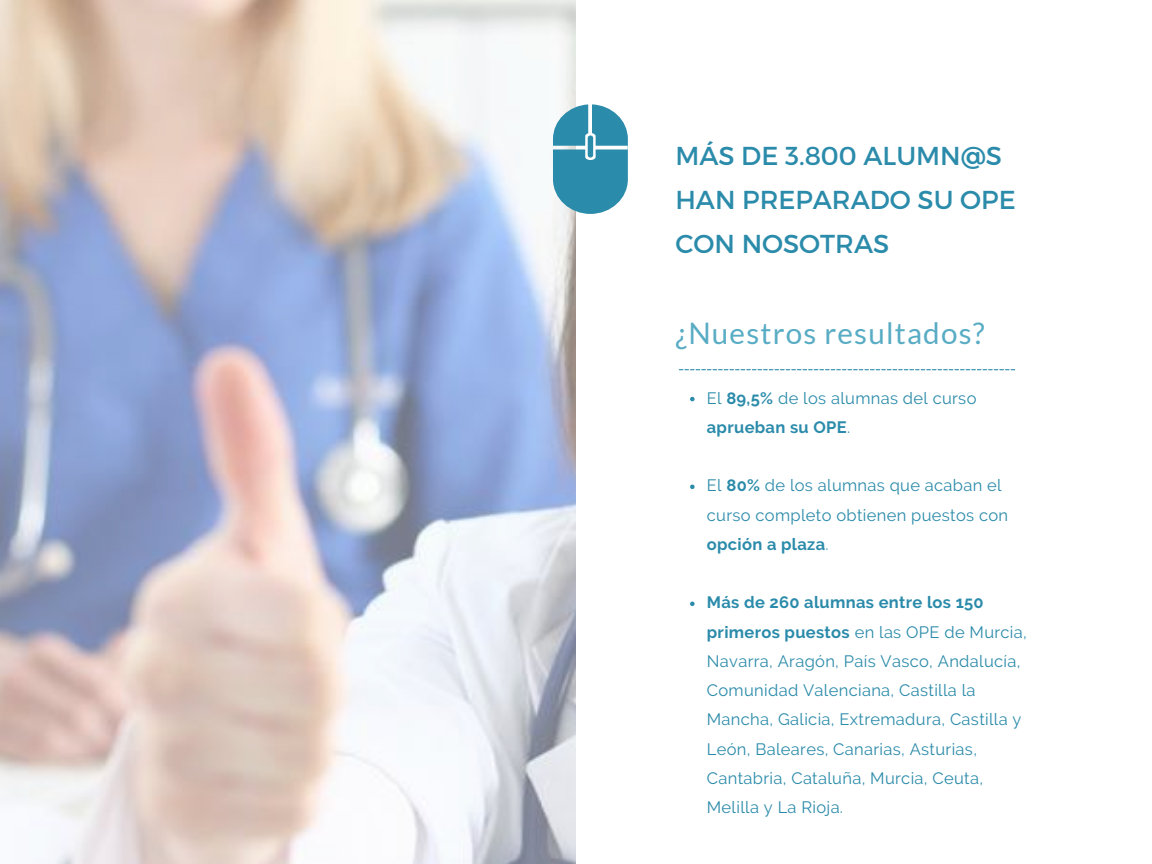
<style>
.page{position:relative;width:1152px;height:864px;background:#fff}
.page>*{position:absolute;margin:0;border:0;box-sizing:border-box;transform-origin:0 0}
.t1{font:29.7px "Lato";letter-spacing:.04em;color:#58acc4}
.t2{font:25.95px/44px "Montserrat";color:#2b8baa}
.t3{font:16.5px/29.2px "Raleway";letter-spacing:.02em;color:#2b8baa}
.s1{font-weight:700}
</style>
<div class="page">
<img style="left:0;top:0;width:576px;height:864px">
<svg style="left:690px;top:397px;width:5px;height:4px"></svg>
<svg style="left:690px;top:485px;width:5px;height:4px"></svg>
<svg style="left:690px;top:602px;width:5px;height:4px"></svg>
<svg style="left:553px;top:104px;width:75px;height:110px"></svg>
<div style="left:588px;top:136px;width:5px;height:22px;background:#2b8baa;border-radius:3px"></div>
<svg style="left:679px;top:369px;width:336px;height:1px"></svg>
<h2 class="t2" style="left:675px;top:133px;width:342px">MÁS DE 3.800 ALUMN@S<br>HAN PREPARADO SU OPE<br>CON NOSOTRAS</h2>
<h1 class="t1" style="left:675px;top:315px;width:311px">¿Nuestros resultados?</h1>
<p class="t3" style="left:707px;top:383px;width:271px">El <span class="s1">89,5%</span> de los alumnas del curso <span class="s1">aprueban su OPE</span>.</p>
<p class="t3" style="left:707px;top:471px;width:303px">El <span class="s1">80%</span> de los alumnas que acaban el curso completo obtienen puestos con <span class="s1">opción a plaza</span>.</p>
<p class="t3" style="left:707px;top:588px;width:322px"><span class="s1">Más de 260 alumnas entre los 150 primeros puestos</span> en las OPE de Murcia, Navarra, Aragón, País Vasco, Andalucía, Comunidad Valenciana, Castilla la Mancha, Galicia, Extremadura, Castilla y León, Baleares, Canarias, Asturias, Cantabria, Cataluña, Murcia, Ceuta, Melilla y La Rioja.</p>
</div>
